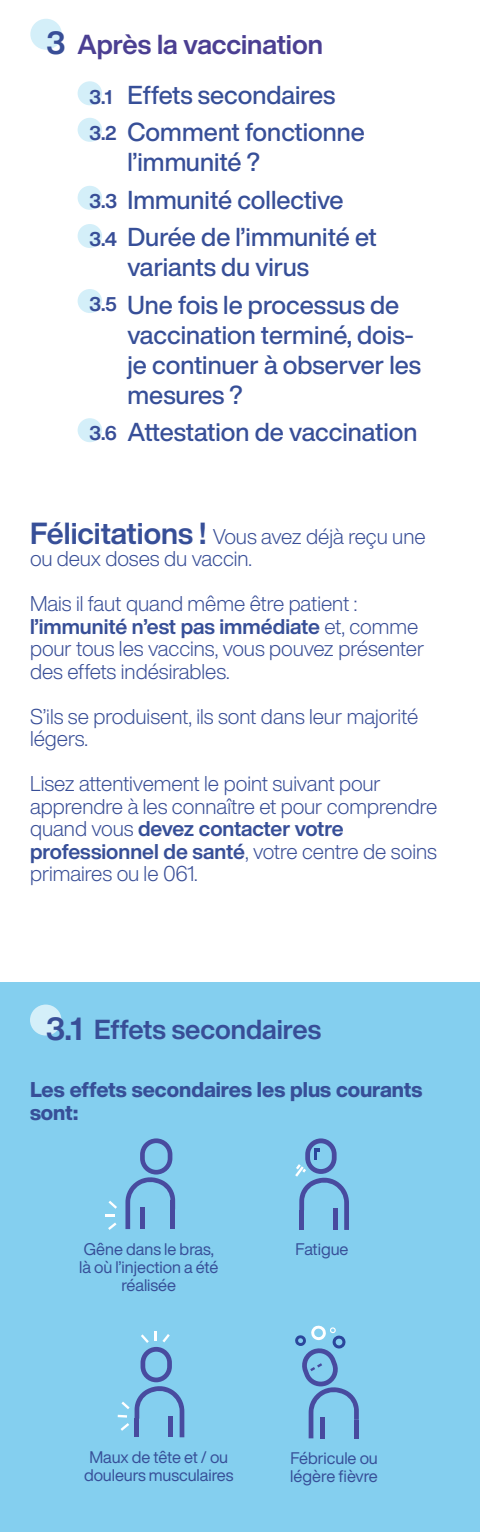
<style>
.page{position:relative;width:480px;height:1532px;background:#fff}
.page>*{position:absolute;margin:0;border:0;box-sizing:border-box;transform-origin:0 0}
.t1{font:700 31.5px "Helvetica Now Display";color:#384e97}
.t2{font:700 27px "Helvetica Now Display";color:#4b3f92}
.t3{font:700 27px "Helvetica Now Display";color:#384e97}
.t4{font:500 25.5px/30px "Helvetica Now Display";color:#374f98}
.t5{font:300 21px/22.5px "Helvetica Now Display";color:#384e97}
.t6{font:800 21px/22.5px "Helvetica Now Display";color:#374f98}
.t7{font:700 19.5px "Helvetica Now Display";color:#384e97}
.t8{font:16.5px/18px "Helvetica Now Display";color:#374f98;text-align:center}
.s1{font-weight:700;font-size:30px;color:#374f98}
.s2{font-weight:700;color:#374f98}
</style>
<div class="page">
<div style="left:0;top:982px;width:480px;height:550px;background:#84cfef"></div>
<svg style="left:108px;top:1222px;width:9px;height:8px"></svg>
<svg style="left:105px;top:1214px;width:9px;height:2px"></svg>
<svg style="left:109px;top:1201px;width:8px;height:7px"></svg>
<svg style="left:125px;top:1138px;width:50px;height:91px"></svg>
<svg style="left:295px;top:1138px;width:54px;height:92px"></svg>
<svg style="left:118px;top:1331px;width:66px;height:106px"></svg>
<svg style="left:295px;top:1325px;width:64px;height:113px"></svg>
<div style="left:30px;top:19px;width:32px;height:31px;background:#d4eff9;border-radius:50%"></div>
<div style="left:78px;top:81px;width:24px;height:24px;background:#d4eff9;border-radius:50%"></div>
<div style="left:78px;top:118px;width:24px;height:24px;background:#d4eff9;border-radius:50%"></div>
<div style="left:78px;top:186px;width:24px;height:24px;background:#d4eff9;border-radius:50%"></div>
<div style="left:78px;top:224px;width:24px;height:24px;background:#d4eff9;border-radius:50%"></div>
<div style="left:78px;top:289px;width:24px;height:24px;background:#d4eff9;border-radius:50%"></div>
<div style="left:78px;top:418px;width:24px;height:24px;background:#d4eff9;border-radius:50%"></div>
<div style="left:30px;top:1004px;width:32px;height:31px;background:#d4eff9;border-radius:50%"></div>
<p class="t1" style="left:46px;top:21px;width:21px">3</p>
<p class="t2" style="left:78px;top:26px;width:247px">Après la vaccination</p>
<p class="t4" style="left:128px;top:79px;width:209px">Effets secondaires</p>
<p class="t4" style="left:128px;top:117px;width:239px">Comment fonctionne l’immunité ?</p>
<p class="t4" style="left:128px;top:184px;width:218px">Immunité collective</p>
<p class="t4" style="left:128px;top:222px;width:251px">Durée de l’immunité et variants du virus</p>
<p class="t4" style="left:128px;top:289px;width:295px">Une fois le processus de vaccination terminé, dois&shy;je continuer à observer les mesures ?</p>
<p class="t4" style="left:128px;top:417px;width:292px">Attestation de vaccination</p>
<p class="t7" style="left:89px;top:83px;width:24px">3.1</p>
<p class="t7" style="left:89px;top:120px;width:29px">3.2</p>
<p class="t7" style="left:89px;top:188px;width:29px">3.3</p>
<p class="t7" style="left:89px;top:226px;width:29px">3.4</p>
<p class="t7" style="left:89px;top:291px;width:29px">3.5</p>
<p class="t7" style="left:89px;top:420px;width:29px">3.6</p>
<p class="t5" style="left:30px;top:524px;width:397px"><span class="s1">Félicitations !</span> Vous avez déjà reçu une ou deux doses du vaccin.</p>
<p class="t5" style="left:30px;top:592px;width:396px">Mais il faut quand même être patient : <span class="s2">l’immunité n’est pas immédiate</span> et, comme pour tous les vaccins, vous pouvez présenter des effets indésirables.</p>
<p class="t5" style="left:30px;top:704px;width:390px">S’ils se produisent, ils sont dans leur majorité légers.</p>
<p class="t5" style="left:30px;top:772px;width:409px">Lisez attentivement le point suivant pour apprendre à les connaître et pour comprendre quand vous <span class="s2">devez contacter votre professionnel de santé</span>, votre centre de soins primaires ou le 061.</p>
<p class="t1" style="left:46px;top:1006px;width:38px">3.1</p>
<p class="t3" style="left:94px;top:1010px;width:229px">Effets secondaires</p>
<p class="t6" style="left:30px;top:1078px;width:394px">Les effets secondaires les plus courants sont:</p>
<p class="t8" style="left:79px;top:1240px;width:141px">Gêne dans le bras, là où l’injection a été réalisée</p>
<p class="t8" style="left:296px;top:1240px;width:55px">Fatigue</p>
<p class="t8" style="left:84px;top:1448px;width:151px">Maux de tête et / ou douleurs musculaires</p>
<p class="t8" style="left:290px;top:1448px;width:89px;text-align:left">Fébricule ou légère fièvre</p>
</div>
